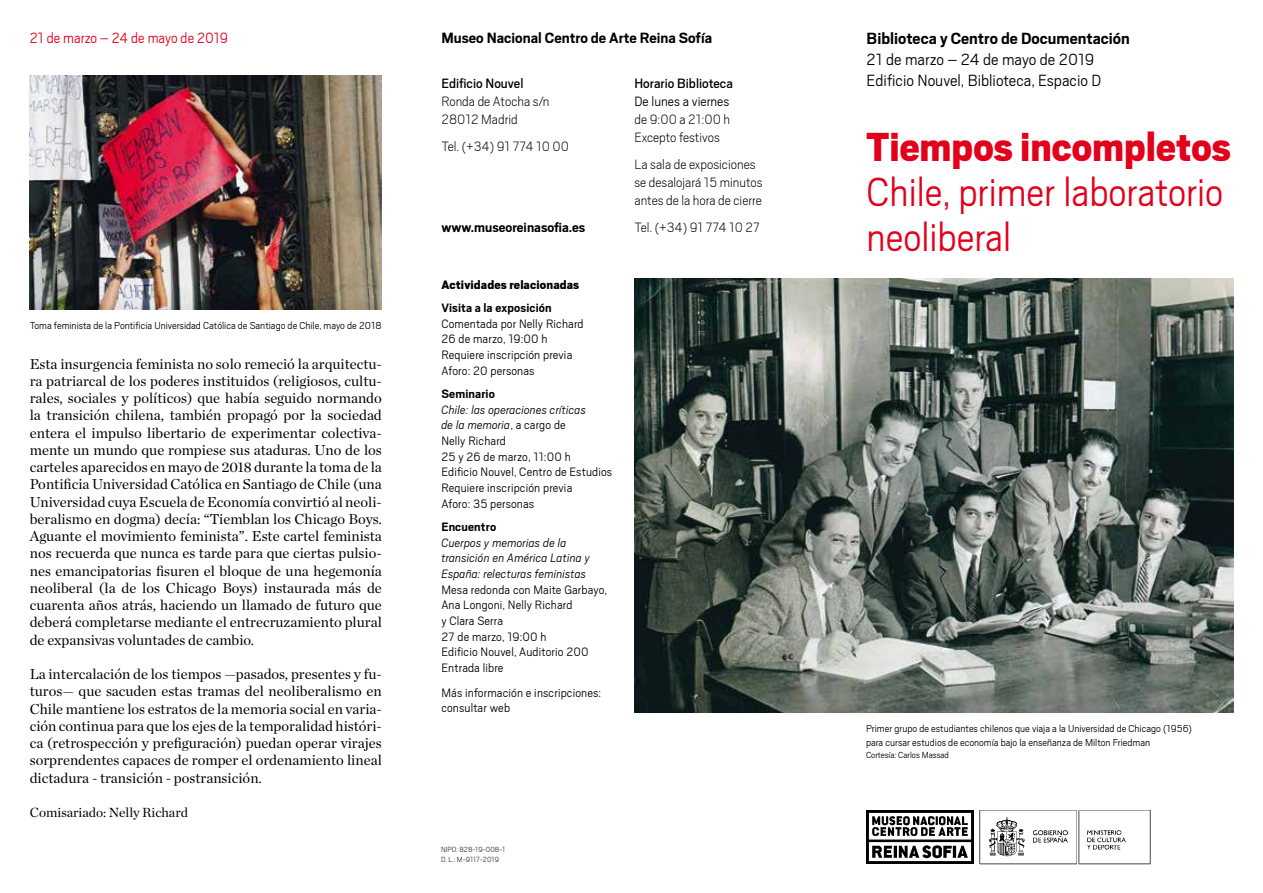
<style>
.page{position:relative;width:1263px;height:893px;background:#fff}
.page>*{position:absolute;margin:0;border:0;box-sizing:border-box;transform-origin:0 0}
.t1{font:300 45px/45px "Scout";color:#e2001a;scale:.95 1}
.t2{font:900 45px "Scout";color:#e2001a;scale:.95 1}
.t3{font:300 18px "Scout";color:#000}
.t4{font:700 18px "Scout";color:#000}
.t5{font:700 16.5px "Scout";color:#000}
.t6{font:300 16.5px "Scout";color:#e2001a;scale:.95 1}
.t7{font:200 15px/18px "Scout";color:#000}
.t8{font:15px "Scout";color:#000}
.t9{font:700 15px "Scout";color:#000}
.t10{font:300 15px "Scout";color:#000}
.t11{font:14.7px/17.2px "Chronicle Deck";color:#000;text-align:justify}
.t12{font:300 13.5px/15.6px "Scout";letter-spacing:.01em;color:#000}
.t13{font:italic 300 13.5px/15.6px "Scout";letter-spacing:.01em;color:#000}
.t14{font:700 13.5px "Scout";letter-spacing:.01em;color:#000}
.t15{font:13.5px "Chronicle Deck";color:#000}
.t16{font:900 13.5px "Scout";letter-spacing:.01em;color:#000}
.t17{font:300 11.25px/13.5px "Scout";color:#000}
.t18{font:300 9.75px "Scout";color:#000}
.t19{font:200 8.25px/9.9px "Scout";color:#000}
.s1{font-style:italic}
</style>
<div class="page">
<img style="left:867px;top:810px;width:106px;height:53px">
<img style="left:979px;top:810px;width:172px;height:54px">
<img style="left:30px;top:76px;width:351px;height:234px">
<img style="left:635px;top:279px;width:598px;height:433px">
<p class="t6" style="left:30px;top:27px;width:210px">21 de marzo – 24 de mayo de 2019</p>
<p class="t5" style="left:441px;top:27px;width:272px">Museo Nacional Centro de Arte Reina Sofía</p>
<p class="t4" style="left:867px;top:27px;width:265px">Biblioteca y Centro de Documentación</p>
<p class="t3" style="left:867px;top:48px;width:229px">21 de marzo – 24 de mayo de 2019</p>
<p class="t8" style="left:441px;top:73px;width:84px">Edificio Nouvel</p>
<p class="t3" style="left:867px;top:69px;width:236px">Edificio Nouvel, Biblioteca, Espacio D</p>
<p class="t7" style="left:441px;top:91px;width:110px">Ronda de Atocha s/n<br>28012 Madrid</p>
<p class="t7" style="left:441px;top:136px;width:129px">Tel. (+34) 91 774 10 00</p>
<p class="t8" style="left:634px;top:73px;width:100px">Horario Biblioteca</p>
<p class="t10" style="left:634px;top:91px;width:96px">De lunes a viernes</p>
<p class="t7" style="left:634px;top:109px;width:97px">de 9:00 a 21:00 h<br>Excepto festivos</p>
<p class="t7" style="left:634px;top:154px;width:130px">La sala de exposiciones se desalojará 15 minutos antes de la hora de cierre</p>
<p class="t7" style="left:634px;top:217px;width:127px">Tel. (+34) 91 774 10 27</p>
<h1 class="t2" style="left:867px;top:118px;width:385px">Tiempos incompletos</h1>
<h1 class="t1" style="left:867px;top:168px;width:377px">Chile, primer laboratorio neoliberal</h1>
<p class="t9" style="left:441px;top:217px;width:145px">www.museoreinasofia.es</p>
<p class="t17" style="left:30px;top:318px;width:353px">Toma feminista de la Pontificia Universidad Católica de Santiago de Chile, mayo de 2018</p>
<p class="t11" style="left:30px;top:355px;width:354px">Esta insurgencia feminista no solo remeció la arquitectu&shy;ra patriarcal de los poderes instituidos (religiosos, cultu&shy;rales, sociales y políticos) que había seguido normando la transición chilena, también propagó por la sociedad entera el impulso libertario de experimentar colectiva&shy;mente un mundo que rompiese sus ataduras. Uno de los carteles aparecidos en mayo de 2018 durante la toma de la Pontificia Universidad Católica en Santiago de Chile (una Universidad cuya Escuela de Economía convirtió al neoli&shy;beralismo en dogma) decía: “Tiemblan los Chicago Boys.<br>Aguante el movimiento feminista”. Este cartel feminista nos recuerda que nunca es tarde para que ciertas pulsio&shy;nes emancipatorias fisuren el bloque de una hegemonía neoliberal (la de los Chicago Boys) instaurada más de cuarenta años atrás, haciendo un llamado de futuro que deberá completarse mediante el entrecruzamiento plural de expansivas voluntades de cambio.</p>
<p class="t11" style="left:30px;top:665px;width:354px">La intercalación de los tiempos —pasados, presentes y fu&shy;turos— que sacuden estas tramas del neoliberalismo en Chile mantiene los estratos de la memoria social en varia&shy;ción continua para que los ejes de la temporalidad históri&shy;ca (retrospección y prefiguración) puedan operar virajes sorprendentes capaces de romper el ordenamiento lineal dictadura - transición - postransición.</p>
<p class="t15" style="left:30px;top:804px;width:160px">Comisariado: Nelly Richard</p>
<p class="t16" style="left:441px;top:276px;width:139px">Actividades relacionadas</p>
<p class="t14" style="left:441px;top:299px;width:112px">Visita a la exposición</p>
<p class="t12" style="left:441px;top:315px;width:144px">Comentada por Nelly Richard<br>26 de marzo, 19:00 h<br>Requiere inscripción previa<br>Aforo: 20 personas</p>
<p class="t14" style="left:441px;top:385px;width:55px">Seminario</p>
<p class="t12" style="left:441px;top:401px;width:172px"><span class="s1">Chile: las operaciones críticas<br>de la memoria</span>, a cargo de<br>Nelly Richard<br>25 y 26 de marzo, 11:00 h<br>Edificio Nouvel, Centro de Estudios<br>Requiere inscripción previa<br>Aforo: 35 personas</p>
<p class="t14" style="left:441px;top:518px;width:56px">Encuentro</p>
<p class="t13" style="left:441px;top:534px;width:150px">Cuerpos y memorias de la transición en América Latina y<br>España: relecturas feministas</p>
<p class="t12" style="left:441px;top:581px;width:167px">Mesa redonda con Maite Garbayo,<br>Ana Longoni, Nelly Richard<br>y Clara Serra<br>27 de marzo, 19:00 h<br>Edificio Nouvel, Auditorio 200<br>Entrada libre</p>
<p class="t12" style="left:441px;top:684px;width:161px">Más información e inscripciones: consultar web</p>
<p class="t19" style="left:441px;top:844px;width:66px">NIPO: 828-19-008-1<br>D. L.: M-9117-2019</p>
<p class="t17" style="left:866px;top:721px;width:328px">Primer grupo de estudiantes chilenos que viaja a la Universidad de Chicago (1956) para cursar estudios de economía bajo la enseñanza de Milton Friedman</p>
<p class="t18" style="left:866px;top:749px;width:84px">Cortesía: Carlos Massad</p>
</div>
